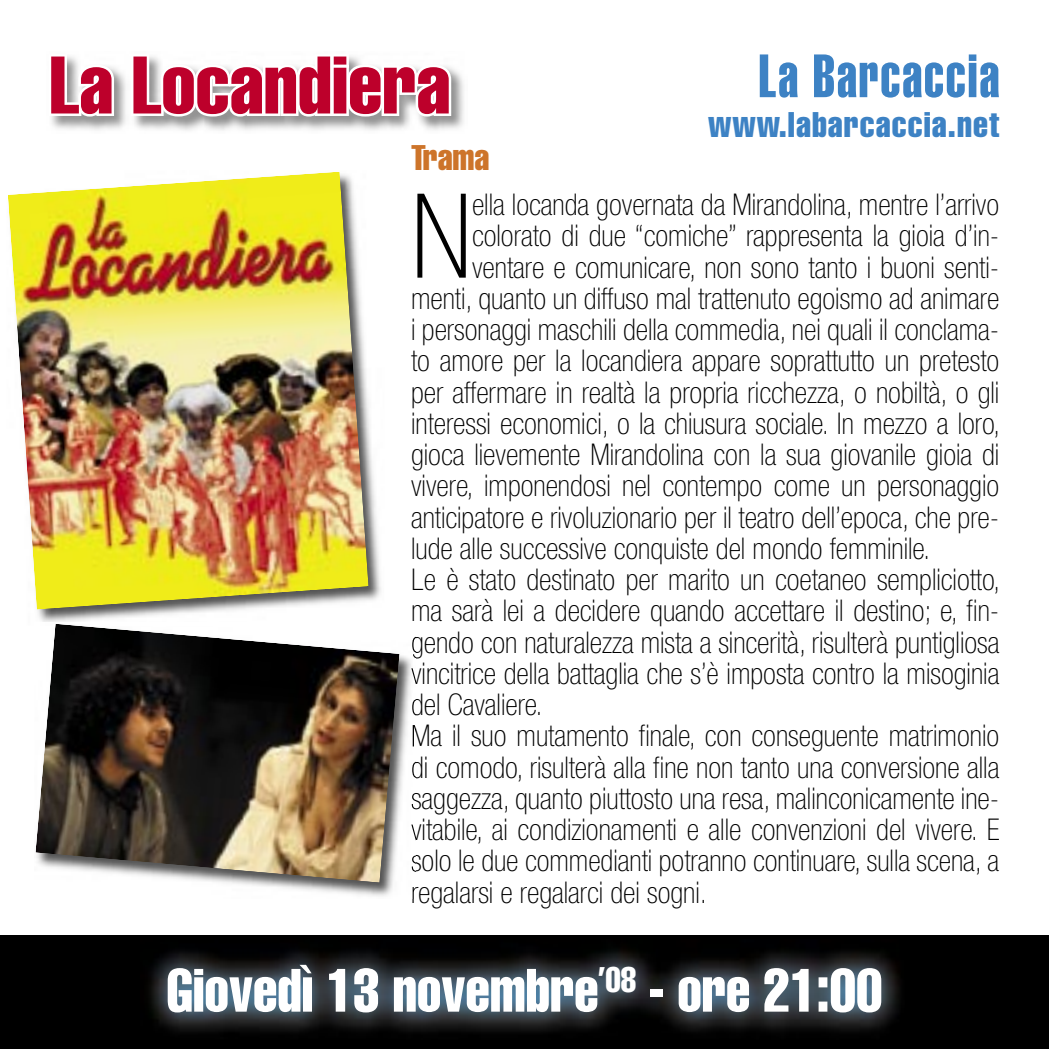
<style>
.page{position:relative;width:1049px;height:1049px;background:#fff}
.page>*{position:absolute;margin:0;border:0;box-sizing:border-box;transform-origin:0 0}
.t1{font:100 condensed 117.5px "Helvetica Neue";color:#000}
.t2{font:extra-condensed 80px "Helvetica";color:#bd002b}
.t3{font:extra-condensed 60px "Helvetica";color:#fff;scale:.95 1}
.t4{font:60px "Helvetica Extra Compressed";letter-spacing:.03em;color:#3d82c4}
.t5{font:extra-condensed 35px "Helvetica";letter-spacing:.03em;color:#3d82c4}
.t6{font:extra-condensed 35px "Helvetica";color:#cd742a}
.t7{font:100 condensed 30px "Helvetica Neue";color:#000}
</style>
<div class="page">
<div style="left:0;top:935px;width:1049px;height:114px;background:#000"></div>
<img style="left:37px;top:419px;width:344px;height:203px">
<img style="left:8px;top:172px;width:361px;height:437px">
<img style="left:223px;top:654px;width:190px;height:245px">
<img style="left:412px;top:637px;width:3px;height:21px">
<img style="left:411px;top:662px;width:4px;height:27px">
<img style="left:412px;top:693px;width:3px;height:22px">
<img style="left:413px;top:725px;width:2px;height:22px">
<img style="left:412px;top:756px;width:3px;height:25px">
<img style="left:412px;top:787px;width:3px;height:27px">
<img style="left:411px;top:819px;width:4px;height:25px">
<img style="left:412px;top:850px;width:3px;height:27px">
<svg style="left:413px;top:887px;width:2px;height:12px"></svg>
<img style="left:35px;top:624px;width:364px;height:258px">
<img style="left:150px;top:950px;width:750px;height:82px">
<img style="left:51px;top:69px;width:413px;height:62px">
<svg style="left:51px;top:56px;width:66px;height:63px"></svg>
<svg style="left:128px;top:56px;width:326px;height:63px"></svg>
<h2 class="t2" style="left:50px;top:34px;width:402px">La Locandiera</h2>
<h3 class="t4" style="left:758px;top:40px;width:242px">La Barcaccia</h3>
<p class="t5" style="left:708px;top:103px;width:293px">www.labarcaccia.net</p>
<p class="t6" style="left:411px;top:135px;width:80px">Trama</p>
<h1 class="t1" style="left:411px;top:170px;width:63px">N</h1>
<p class="t7" style="left:472px;top:188px;width:529px">ella locanda governata da Mirandolina, mentre l’arrivo</p>
<p class="t7" style="left:472px;top:219px;width:529px">colorato di due “comiche” rappresenta la gioia d’in-</p>
<p class="t7" style="left:472px;top:250px;width:529px">ventare e comunicare, non sono tanto i buoni senti-</p>
<p class="t7" style="left:411px;top:281px;width:590px">menti, quanto un diffuso mal trattenuto egoismo ad animare</p>
<p class="t7" style="left:411px;top:313px;width:590px">i personaggi maschili della commedia, nei quali il conclama-</p>
<p class="t7" style="left:411px;top:344px;width:590px">to amore per la locandiera appare soprattutto un pretesto</p>
<p class="t7" style="left:411px;top:375px;width:590px">per affermare in realtà la propria ricchezza, o nobiltà, o gli</p>
<p class="t7" style="left:411px;top:406px;width:591px">interessi economici, o la chiusura sociale. In mezzo a loro,</p>
<p class="t7" style="left:411px;top:438px;width:590px">gioca lievemente Mirandolina con la sua giovanile gioia di</p>
<p class="t7" style="left:411px;top:469px;width:590px">vivere, imponendosi nel contempo come un personaggio</p>
<p class="t7" style="left:411px;top:500px;width:590px">anticipatore e rivoluzionario per il teatro dell’epoca, che pre-</p>
<p class="t7" style="left:411px;top:531px;width:521px">lude alle successive conquiste del mondo femminile.</p>
<p class="t7" style="left:411px;top:563px;width:591px">Le è stato destinato per marito un coetaneo sempliciotto,</p>
<p class="t7" style="left:411px;top:594px;width:590px">ma sarà lei a decidere quando accettare il destino; e, fin-</p>
<p class="t7" style="left:411px;top:625px;width:590px">gendo con naturalezza mista a sincerità, risulterà puntigliosa</p>
<p class="t7" style="left:411px;top:656px;width:590px">vincitrice della battaglia che s’è imposta contro la misoginia</p>
<p class="t7" style="left:411px;top:688px;width:133px">del Cavaliere.</p>
<p class="t7" style="left:411px;top:719px;width:590px">Ma il suo mutamento finale, con conseguente matrimonio</p>
<p class="t7" style="left:411px;top:750px;width:590px">di comodo, risulterà alla fine non tanto una conversione alla</p>
<p class="t7" style="left:411px;top:781px;width:590px">saggezza, quanto piuttosto una resa, malinconicamente ine-</p>
<p class="t7" style="left:411px;top:813px;width:590px">vitabile, ai condizionamenti e alle convenzioni del vivere. E</p>
<p class="t7" style="left:411px;top:844px;width:590px">solo le due commedianti potranno continuare, sulla scena, a</p>
<p class="t7" style="left:411px;top:875px;width:297px">regalarsi e regalarci dei sogni.</p>
<h3 class="t3" style="left:166px;top:952px;width:755px">Giovedì 13 novembre<sup>’08</sup> - ore 21:00</h3>
</div>
